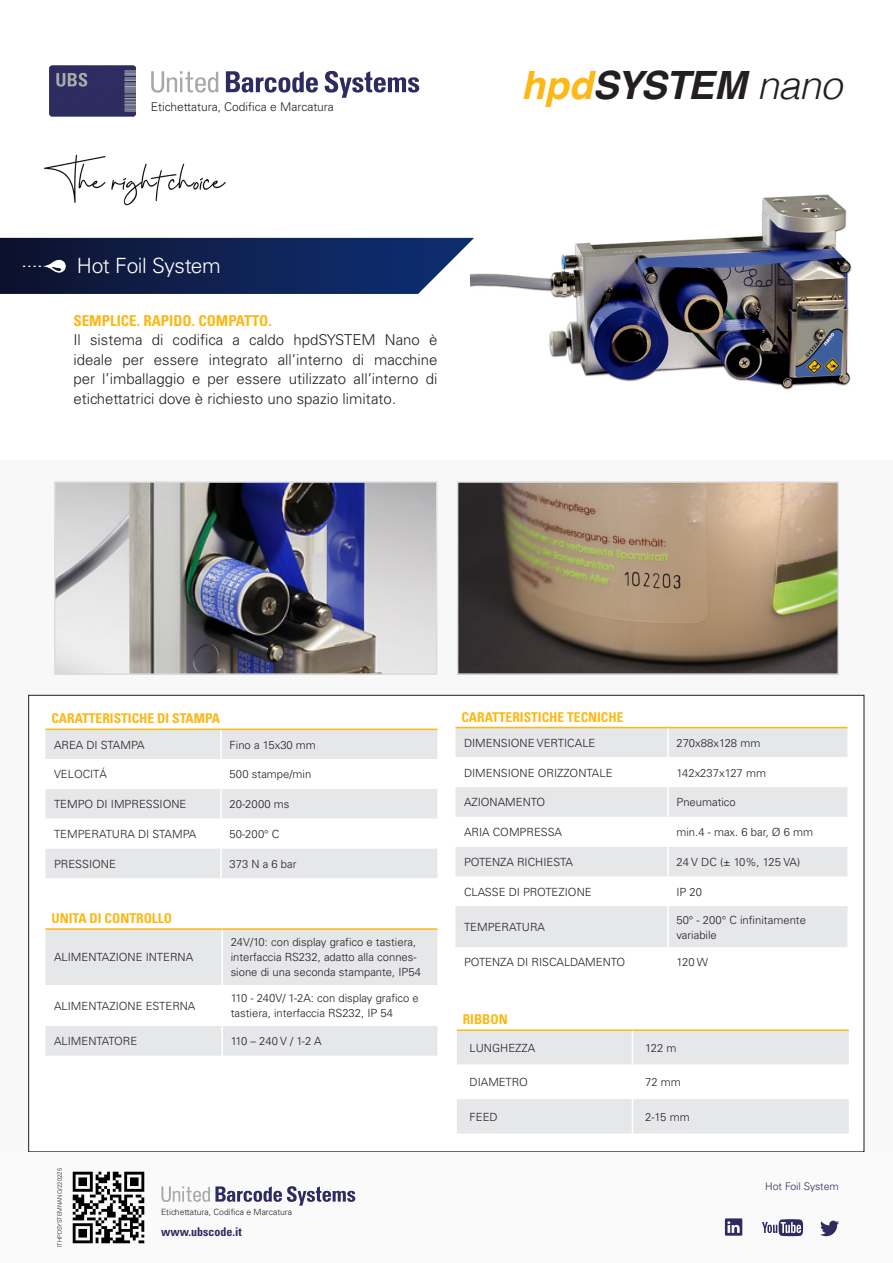
<style>
.page{position:relative;width:893px;height:1263px;background:#fff}
.page>*{position:absolute;margin:0;border:0;box-sizing:border-box;transform-origin:0 0}
.t1{font:italic 700 39px "Helvetica";letter-spacing:-.02em;color:#231f20}
.t2{font:300 21px "Univers";letter-spacing:-.02em;color:#fff}
.t3{font:300 15px/19.5px "Univers";color:#231f20}
.t4{font:700 condensed 13.5px "Univers";color:#fcb814}
.t5{font:300 12px "Univers";color:#231f20}
.t6{font:700 condensed 12px "Univers";color:#2d2b60}
.t7{font:300 11.25px/15px "Univers";color:#231f20}
.t8{font:300 11.25px "Univers";letter-spacing:-.025em;color:#231f20}
.t9{font:300 10.5px "Univers";color:#2d2b60}
.t10{font:300 8.55px "Univers";color:#231f20}
.t11{font:300 6px "Univers";color:#231f20}
.s1{font-weight:700;font-stretch:condensed;color:#fcb814}
.s2{color:#fcb814}
.s3{font-weight:300}
</style>
<div class="page">
<img style="left:471px;top:194px;width:381px;height:196px">
<div style="left:0;top:460px;width:893px;height:695px;background:#f8f8f8"></div>
<img style="left:44px;top:154px;width:182px;height:52px">
<svg style="left:325px;top:71px;width:94px;height:27px"></svg>
<svg style="left:226px;top:71px;width:92px;height:22px"></svg>
<svg style="left:151px;top:71px;width:67px;height:22px"></svg>
<svg style="left:49px;top:66px;width:87px;height:50px;background:#3c3a69"></svg>
<div style="left:29px;top:695px;width:835px;height:457px;background:#fff"></div>
<div style="left:45px;top:730px;width:392px;height:148px;background:#e6e7e9"></div>
<svg style="left:45px;top:759px;width:392px;height:89px"></svg>
<hr style="left:220px;top:730px;width:2px;height:29px;background:#fff">
<hr style="left:220px;top:759px;width:2px;height:30px;background:#fff">
<hr style="left:220px;top:789px;width:2px;height:30px;background:#fff">
<hr style="left:220px;top:819px;width:2px;height:29px;background:#fff">
<hr style="left:220px;top:848px;width:2px;height:30px;background:#fff">
<hr style="left:45px;top:729px;width:176px;height:1px;background:#fcb814">
<hr style="left:221px;top:729px;width:216px;height:1px;background:#fcb814">
<svg style="left:457px;top:1031px;width:392px;height:102px"></svg>
<hr style="left:632px;top:1031px;width:1px;height:33px;background:#fff">
<hr style="left:632px;top:1064px;width:1px;height:35px;background:#fff">
<hr style="left:632px;top:1099px;width:1px;height:34px;background:#fff">
<hr style="left:457px;top:1029px;width:175px;height:2px;background:#fcb814">
<hr style="left:632px;top:1029px;width:217px;height:2px;background:#fcb814">
<svg style="left:455px;top:728px;width:392px;height:219px;fill:#e6e7e9"></svg>
<svg style="left:455px;top:757px;width:392px;height:90px"></svg>
<hr style="left:667px;top:728px;width:2px;height:29px;background:#fff">
<hr style="left:667px;top:757px;width:2px;height:30px;background:#fff">
<hr style="left:667px;top:787px;width:2px;height:30px;background:#fff">
<hr style="left:667px;top:817px;width:2px;height:30px;background:#fff">
<hr style="left:667px;top:847px;width:2px;height:29px;background:#fff">
<hr style="left:667px;top:876px;width:2px;height:30px;background:#fff">
<hr style="left:667px;top:906px;width:2px;height:41px;background:#fff">
<hr style="left:455px;top:727px;width:213px;height:1px;background:#fcb814">
<hr style="left:668px;top:727px;width:179px;height:1px;background:#fcb814">
<div style="left:45px;top:930px;width:392px;height:126px;background:#e6e7e9"></div>
<svg style="left:45px;top:985px;width:392px;height:41px"></svg>
<hr style="left:221px;top:930px;width:2px;height:55px;background:#fff">
<hr style="left:221px;top:985px;width:2px;height:41px;background:#fff">
<hr style="left:221px;top:1026px;width:2px;height:30px;background:#fff">
<hr style="left:45px;top:928px;width:177px;height:2px;background:#fcb814">
<hr style="left:222px;top:928px;width:215px;height:2px;background:#fcb814">
<img style="left:57px;top:484px;width:377px;height:188px">
<div style="left:54px;top:481px;width:383px;height:194px;border:2px solid #dcdddf"></div>
<img style="left:460px;top:484px;width:376px;height:188px">
<div style="left:457px;top:481px;width:382px;height:194px;border:2px solid #dcdddf"></div>
<div style="left:0;top:1152px;width:893px;height:111px;background:#fafafa"></div>
<svg style="left:725px;top:1218px;width:17px;height:18px"></svg>
<svg style="left:762px;top:1219px;width:41px;height:17px"></svg>
<svg style="left:820px;top:1220px;width:19px;height:16px"></svg>
<svg style="left:161px;top:1186px;width:194px;height:20px"></svg>
<img style="left:72px;top:1171px;width:73px;height:73px">
<svg style="left:0;top:238px;width:474px;height:56px;background:#1c2e5c"></svg>
<img style="left:17px;top:252px;width:53px;height:28px">
<p class="t5" style="left:151px;top:99px;width:184px">Etichettatura, Codifica e Marcatura</p>
<p class="t2" style="left:77px;top:252px;width:145px">Hot Foil System</p>
<p class="t2" style="left:127px;top:252px;width:12px">a</p>
<p class="t3" style="left:73px;top:311px;width:366px"><span class="s1">SEMPLICE. RAPIDO. COMPATTO.<br></span>Il sistema di codifica a caldo hpdSYSTEM Nano è ideale per essere integrato all’interno di macchine per l’imballaggio e per essere utilizzato all’interno di etichettatrici dove è richiesto uno spazio limitato.</p>
<p class="t1" style="left:521px;top:53px;width:322px"><span class="s2">hpd</span>SYSTEM <span class="s3">nano</span></p>
<p class="t4" style="left:51px;top:710px;width:170px">CARATTERISTICHE DI STAMPA</p>
<p class="t7" style="left:54px;top:737px;width:92px">AREA DI STAMPA</p>
<p class="t7" style="left:230px;top:737px;width:88px">Fino a 15x30 mm</p>
<p class="t7" style="left:54px;top:767px;width:54px">VELOCITÁ</p>
<p class="t7" style="left:230px;top:767px;width:83px">500 stampe/min</p>
<p class="t7" style="left:54px;top:797px;width:134px">TEMPO DI IMPRESSIONE</p>
<p class="t7" style="left:230px;top:797px;width:61px">20-2000 ms</p>
<p class="t7" style="left:54px;top:826px;width:144px">TEMPERATURA DI STAMPA</p>
<p class="t7" style="left:230px;top:826px;width:51px">50-200° C</p>
<p class="t7" style="left:54px;top:856px;width:63px">PRESSIONE</p>
<p class="t7" style="left:230px;top:856px;width:68px">373 N a 6 bar</p>
<p class="t4" style="left:51px;top:910px;width:122px">UNITA DI CONTROLLO</p>
<p class="t7" style="left:54px;top:950px;width:141px">ALIMENTAZIONE INTERNA</p>
<p class="t7" style="left:231px;top:935px;width:192px">24V/10: con display grafico e tastiera, interfaccia RS232, adatto alla connes&shy;sione di una seconda stampante, IP54</p>
<p class="t7" style="left:54px;top:998px;width:143px">ALIMENTAZIONE ESTERNA</p>
<p class="t7" style="left:231px;top:991px;width:190px">110 - 240V/ 1-2A: con display grafico e tastiera, interfaccia RS232, IP 54</p>
<p class="t7" style="left:54px;top:1034px;width:85px">ALIMENTATORE</p>
<p class="t7" style="left:231px;top:1034px;width:92px">110 – 240 V / 1-2 A</p>
<p class="t11" style="left:56px;top:1247px;width:81px;rotate:-90deg">ITHPDSYSTEMNANO/220225</p>
<p class="t11" style="left:56px;top:1207px;width:15px;rotate:-90deg">MOT</p>
<p class="t10" style="left:161px;top:1206px;width:132px">Etichettatura, Codifica e Marcatura</p>
<p class="t6" style="left:161px;top:1224px;width:82px">www.ubscode.it</p>
<p class="t4" style="left:461px;top:708px;width:163px">CARATTERISTICHE TECNICHE</p>
<p class="t7" style="left:464px;top:735px;width:133px">DIMENSIONE VERTICALE</p>
<p class="t7" style="left:676px;top:735px;width:85px">270x88x128 mm</p>
<p class="t7" style="left:464px;top:765px;width:150px">DIMENSIONE ORIZZONTALE</p>
<p class="t7" style="left:676px;top:765px;width:91px">142x237x127 mm</p>
<p class="t7" style="left:464px;top:795px;width:83px">AZIONAMENTO</p>
<p class="t7" style="left:676px;top:795px;width:61px">Pneumatico</p>
<p class="t7" style="left:464px;top:825px;width:99px">ARIA COMPRESSA</p>
<p class="t7" style="left:676px;top:825px;width:138px">min.4 - max. 6 bar, Ø 6 mm</p>
<p class="t7" style="left:464px;top:854px;width:110px">POTENZA RICHIESTA</p>
<p class="t8" style="left:676px;top:855px;width:125px">24 V DC (± 10%, 125 VA)</p>
<p class="t7" style="left:464px;top:884px;width:129px">CLASSE DI PROTEZIONE</p>
<p class="t7" style="left:676px;top:884px;width:27px">IP 20</p>
<p class="t7" style="left:464px;top:920px;width:83px">TEMPERATURA</p>
<p class="t7" style="left:676px;top:912px;width:131px">50° - 200° C infinitamente variabile</p>
<p class="t7" style="left:464px;top:955px;width:163px">POTENZA DI RISCALDAMENTO</p>
<p class="t7" style="left:676px;top:955px;width:33px">120 W</p>
<p class="t4" style="left:463px;top:1011px;width:47px">RIBBON</p>
<p class="t7" style="left:470px;top:1040px;width:67px">LUNGHEZZA</p>
<p class="t7" style="left:645px;top:1040px;width:33px">122 m</p>
<p class="t7" style="left:470px;top:1075px;width:60px">DIAMETRO</p>
<p class="t7" style="left:645px;top:1075px;width:37px">72 mm</p>
<p class="t7" style="left:470px;top:1109px;width:30px">FEED</p>
<p class="t7" style="left:645px;top:1109px;width:46px">2-15 mm</p>
<p class="t9" style="left:765px;top:1180px;width:75px">Hot Foil System</p>
<p class="t9" style="left:791px;top:1180px;width:7px">a</p>
</div>
